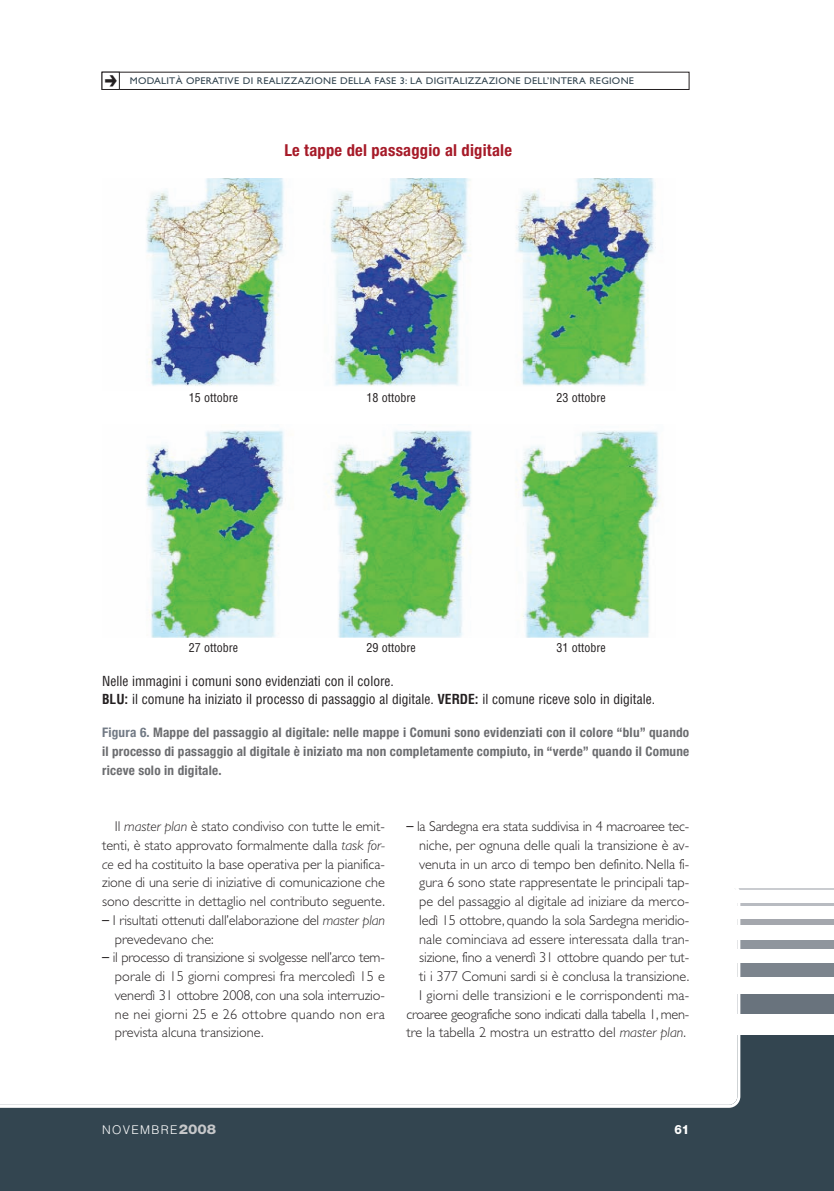
<style>
.page{position:relative;width:834px;height:1191px;background:#fff}
.page>*{position:absolute;margin:0;border:0;box-sizing:border-box;transform-origin:0 0}
.t1{font:700 condensed 16.5px "Helvetica Neue";letter-spacing:.015em;color:#a61a28}
.t2{font:300 14.25px/18.8px "Gill Sans";color:#231f20;text-align:justify}
.t3{font:condensed 13.5px/18px "Helvetica";color:#231f20}
.t4{font:700 condensed 13.2px/18.8px "Helvetica Neue";letter-spacing:.015em;color:#6c6d70;text-align:justify}
.t5{font:800 12.75px "Helvetica Neue";color:#fff;scale:.93 1}
.t6{font:condensed 12px "Helvetica";color:#231f20}
.t7{font:300 12px "Helvetica";letter-spacing:.11em;color:#fff}
.t8{font:9.75px "Gill Sans";letter-spacing:.025em;color:#334550;scale:1.05 1}
.s1{font-weight:700}
.s2{color:#727a85}
.s3{font-style:italic}
.s4{font-family:"Helvetica";font-weight:400;font-stretch:condensed}
.s5{font-family:"Helvetica Neue";font-weight:800;font-size:13.5px;color:#c7c8ca}
</style>
<div class="page">
<div style="left:0;top:1034px;width:833px;height:157px;background:#334550"></div>
<div style="left:0;top:963px;width:833px;height:14px;background:#7c848d"></div>
<div style="left:0;top:994px;width:833px;height:20px;background:#69737d"></div>
<div style="left:0;top:939px;width:833px;height:9px;background:#8f959d"></div>
<div style="left:0;top:919px;width:833px;height:5px;background:#a4a7ad"></div>
<hr style="left:0;top:903px;width:833px;height:3px;background:#b8bbc1">
<hr style="left:0;top:888px;width:833px;height:2px;background:#caccd0">
<div style="left:0;top:888px;width:740px;height:219px;background:#fff"></div>
<div style="left:102px;top:72px;width:587px;height:18px;border:1px solid #231f20"></div>
<div style="left:102px;top:72px;width:18px;height:18px;border:1px solid #231f20"></div>
<img style="left:146px;top:178px;width:510px;height:208px">
<img style="left:146px;top:430px;width:514px;height:207px">
<p class="t8" style="left:130px;top:75px;width:481px">MODALITÀ OPERATIVE DI REALIZZAZIONE DELLA FASE 3: LA DIGITALIZZAZIONE DELL’INTERA REGIONE</p>
<p class="t1" style="left:284px;top:144px;width:229px">Le tappe del passaggio al digitale</p>
<p class="t6" style="left:189px;top:390px;width:51px">15 ottobre</p>
<p class="t6" style="left:366px;top:390px;width:51px">18 ottobre</p>
<p class="t6" style="left:556px;top:390px;width:51px">23 ottobre</p>
<p class="t6" style="left:189px;top:641px;width:51px">27 ottobre</p>
<p class="t6" style="left:366px;top:641px;width:51px">29 ottobre</p>
<p class="t6" style="left:556px;top:641px;width:51px">31 ottobre</p>
<p class="t3" style="left:102px;top:672px;width:554px">Nelle immagini i comuni sono evidenziati con il colore.<br><span class="s1">BLU:</span> il comune ha iniziato il processo di passaggio al digitale. <span class="s1">VERDE:</span> il comune riceve solo in digitale.</p>
<p class="t4" style="left:102px;top:724px;width:588px"><span class="s2">Figura 6.</span> Mappe del passaggio al digitale: nelle mappe i Comuni sono evidenziati con il colore “blu” quando il processo di passaggio al digitale è iniziato ma non completamente compiuto, in “verde” quando il Comune riceve solo in digitale.</p>
<p class="t2" style="left:102px;top:816px;width:284px;text-indent:13px">Il <span class="s3">master plan</span> è stato condiviso con tutte le emit&shy;tenti, è stato approvato formalmente dalla <span class="s3">task for&shy;ce</span> ed ha costituito la base operativa per la pianifica&shy;zione di una serie di iniziative di comunicazione che sono descritte in dettaglio nel contributo seguente.</p>
<p class="t2" style="left:115px;top:910px;width:271px;text-indent:-13px"><span class="s4">–</span> I risultati ottenuti dall’elaborazione del <span class="s3">master plan </span>prevedevano che:</p>
<p class="t2" style="left:115px;top:948px;width:271px;text-indent:-13px"><span class="s4">–</span> il processo di transizione si svolgesse nell’arco tem&shy;porale di 15 giorni compresi fra mercoledì 15 e venerdì 31 ottobre 2008, con una sola interruzio&shy;ne nei giorni 25 e 26 ottobre quando non era prevista alcuna transizione.</p>
<p class="t2" style="left:406px;top:816px;width:284px;text-align:right"><span class="s4">–</span> la Sardegna era stata suddivisa in 4 macroaree tec&shy;niche, per ognuna delle quali la transizione è av&shy;venuta in un arco di tempo ben definito. Nella fi&shy;gura 6 sono state rappresentate le principali tap&shy;pe del passaggio al digitale ad iniziare da merco&shy;ledì 15 ottobre, quando la sola Sardegna meridio&shy;nale cominciava ad essere interessata dalla tran&shy;sizione, fino a venerdì 31 ottobre quando per tut-<br>ti i 377 Comuni sardi si è conclusa la transizione.<br>I giorni delle transizioni e le corrispondenti ma&shy;croaree geografiche sono indicati dalla tabella 1, men&shy;tre la tabella 2 mostra un estratto del <span class="s3">master plan</span>.</p>
<p class="t7" style="left:102px;top:1125px;width:116px">NOVEMBRE<span class="s5">2008</span></p>
<p class="t5" style="left:674px;top:1124px;width:17px">61</p>
</div>
